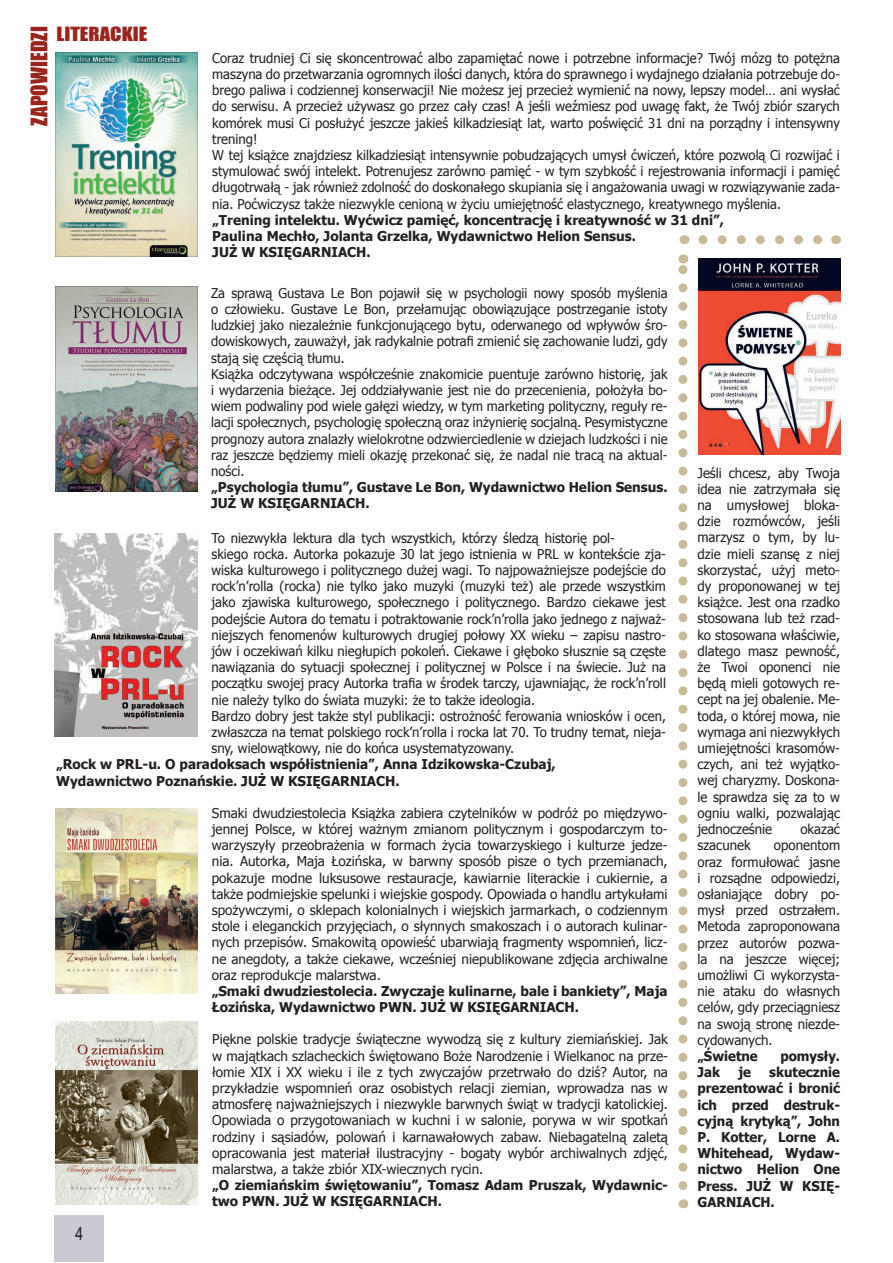
<style>
.page{position:relative;width:893px;height:1263px;background:#fff}
.page>*{position:absolute;margin:0;border:0;box-sizing:border-box;transform-origin:0 0}
.t1{font:21px "Impact";color:#9c241f}
.t2{font:18px "Impact";color:#9c241f;scale:1.15 1}
.t3{font:18px "Arial Narrow";color:#231f20}
.t4{font:13.5px/16.2px "Tahoma";color:#231f20;text-align:justify}
.t5{font:700 13.5px/16.2px "Tahoma";color:#231f20}
</style>
<div class="page">
<div style="left:55px;top:1215px;width:49px;height:46px;background:#cacbd2"></div>
<img style="left:698px;top:258px;width:143px;height:197px">
<img style="left:55px;top:52px;width:143px;height:205px">
<svg style="left:678px;top:254px;width:9px;height:932px"></svg>
<img style="left:55px;top:533px;width:142px;height:203px">
<img style="left:55px;top:1021px;width:143px;height:183px">
<img style="left:55px;top:808px;width:143px;height:186px">
<img style="left:55px;top:287px;width:143px;height:204px">
<svg style="left:703px;top:235px;width:119px;height:9px"></svg>
<h1 class="t1" style="left:23px;top:126px;width:101px;rotate:-90deg">ZAPOWIEDZI</h1>
<h2 class="t2" style="left:57px;top:20px;width:80px">LITERACKIE</h2>
<p class="t4" style="left:212px;top:49px;width:629px;text-align:left">Coraz trudniej Ci się skoncentrować albo zapamiętać nowe i potrzebne informacje? Twój mózg to potężna maszyna do przetwarzania ogromnych ilości danych, która do sprawnego i wydajnego działania potrzebuje do&shy;brego paliwa i codziennej konserwacji! Nie możesz jej przecież wymienić na nowy, lepszy model… ani wysłać do serwisu. A przecież używasz go przez cały czas! A jeśli weźmiesz pod uwagę fakt, że Twój zbiór szarych komórek musi Ci posłużyć jeszcze jakieś kilkadziesiąt lat, warto poświęcić 31 dni na porządny i intensywny trening!<br>W tej książce znajdziesz kilkadziesiąt intensywnie pobudzających umysł ćwiczeń, które pozwolą Ci rozwijać i stymulować swój intelekt. Potrenujesz zarówno pamięć - w tym szybkość i rejestrowania informacji i pamięć długotrwałą - jak również zdolność do doskonałego skupiania się i angażowania uwagi w rozwiązywanie zada&shy;nia. Poćwiczysz także niezwykle cenioną w życiu umiejętność elastycznego, kreatywnego myślenia.</p>
<p class="t5" style="left:212px;top:211px;width:513px">„Trening intelektu. Wyćwicz pamięć, koncentrację i kreatywność w 31 dni”,<br>Paulina Mechło, Jolanta Grzelka, Wydawnictwo Helion Sensus.<br>JUŻ W KSIĘGARNIACH.</p>
<p class="t4" style="left:211px;top:284px;width:458px;text-align:left">Za sprawą Gustava Le Bon pojawił się w psychologii nowy sposób myślenia o człowieku. Gustave Le Bon, przełamując obowiązujące postrzeganie istoty ludzkiej jako niezależnie funkcjonującego bytu, oderwanego od wpływów śro&shy;dowiskowych, zauważył, jak radykalnie potrafi zmienić się zachowanie ludzi, gdy stają się częścią tłumu.<br>Książka odczytywana współcześnie znakomicie puentuje zarówno historię, jak i wydarzenia bieżące. Jej oddziaływanie jest nie do przecenienia, położyła bo&shy;wiem podwaliny pod wiele gałęzi wiedzy, w tym marketing polityczny, reguły re&shy;lacji społecznych, psychologię społeczną oraz inżynierię socjalną. Pesymistyczne prognozy autora znalazły wielokrotne odzwierciedlenie w dziejach ludzkości i nie raz jeszcze będziemy mieli okazję przekonać się, że nadal nie tracą na aktual&shy;ności.</p>
<p class="t5" style="left:211px;top:478px;width:458px">„Psychologia tłumu”, Gustave Le Bon, Wydawnictwo Helion Sensus.<br>JUŻ W KSIĘGARNIACH.</p>
<p class="t4" style="left:697px;top:464px;width:144px">Jeśli chcesz, aby Twoja idea nie zatrzymała się na umysłowej bloka&shy;dzie rozmówców, jeśli marzysz o tym, by lu&shy;dzie mieli szansę z niej skorzystać, użyj meto&shy;dy proponowanej w tej książce. Jest ona rzadko stosowana lub też rzad&shy;ko stosowana właściwie, dlatego masz pewność, że Twoi oponenci nie będą mieli gotowych re&shy;cept na jej obalenie. Me&shy;toda, o której mowa, nie wymaga ani niezwykłych umiejętności krasomów&shy;czych, ani też wyjątko&shy;wej charyzmy. Doskona&shy;le sprawdza się za to w ogniu walki, pozwalając jednocześnie</p>
<p class="t4" style="left:212px;top:529px;width:456px;text-align:left">To niezwykła lektura dla tych wszystkich, którzy śledzą historię pol-<br>skiego rocka. Autorka pokazuje 30 lat jego istnienia w PRL w kontekście zja&shy;wiska kulturowego i politycznego dużej wagi. To najpoważniejsze podejście do rock’n’rolla (rocka) nie tylko jako muzyki (muzyki też) ale przede wszystkim jako zjawiska kulturowego, społecznego i politycznego. Bardzo ciekawe jest podejście Autora do tematu i potraktowanie rock’n’rolla jako jednego z najważ&shy;niejszych fenomenów kulturowych drugiej połowy XX wieku – zapisu nastro&shy;jów i oczekiwań kilku niegłupich pokoleń. Ciekawe i głęboko słusznie są częste nawiązania do sytuacji społecznej i politycznej w Polsce i na świecie. Już na początku swojej pracy Autorka trafia w środek tarczy, ujawniając, że rock’n’roll nie należy tylko do świata muzyki: że to także ideologia.<br>Bardzo dobry jest także styl publikacji: ostrożność ferowania wniosków i ocen, zwłaszcza na temat polskiego rock’n’rolla i rocka lat 70. To trudny temat, nieja&shy;sny, wielowątkowy, nie do końca usystematyzowany.</p>
<p class="t5" style="left:56px;top:755px;width:501px">„Rock w PRL-u. O paradoksach współistnienia”, Anna Idzikowska-Czubaj,<br>Wydawnictwo Poznańskie. JUŻ W KSIĘGARNIACH.</p>
<p class="t4" style="left:212px;top:804px;width:457px">Smaki dwudziestolecia Książka zabiera czytelników w podróż po międzywo&shy;jennej Polsce, w której ważnym zmianom politycznym i gospodarczym to&shy;warzyszyły przeobrażenia w formach życia towarzyskiego i kulturze jedze&shy;nia. Autorka, Maja Łozińska, w barwny sposób pisze o tych przemianach, pokazuje modne luksusowe restauracje, kawiarnie literackie i cukiernie, a także podmiejskie spelunki i wiejskie gospody. Opowiada o handlu artykułami spożywczymi, o sklepach kolonialnych i wiejskich jarmarkach, o codziennym stole i eleganckich przyjęciach, o słynnych smakoszach i o autorach kulinar&shy;nych przepisów. Smakowitą opowieść ubarwiają fragmenty wspomnień, licz&shy;ne anegdoty, a także ciekawe, wcześniej niepublikowane zdjęcia archiwalne oraz reprodukcje malarstwa.</p>
<p class="t5" style="left:212px;top:982px;width:457px">„Smaki dwudziestolecia. Zwyczaje kulinarne, bale i bankiety”, Maja<br>Łozińska, Wydawnictwo PWN. JUŻ W KSIĘGARNIACH.</p>
<p class="t4" style="left:800px;top:820px;width:41px">okazać</p>
<p class="t4" style="left:697px;top:837px;width:55px">szacunek</p>
<p class="t4" style="left:697px;top:837px;width:144px;text-indent:76px">oponentom oraz formułować jasne i rozsądne odpowiedzi, osłaniające dobry po&shy;mysł przed ostrzałem.<br>Metoda zaproponowana przez autorów pozwa&shy;la na jeszcze więcej; umożliwi Ci wykorzysta&shy;nie ataku do własnych celów, gdy przeciągniesz na swoją stronę niezde&shy;cydowanych.</p>
<p class="t5" style="left:697px;top:1047px;width:62px">„Świetne</p>
<p class="t5" style="left:780px;top:1047px;width:61px">pomysły.</p>
<p class="t5" style="left:697px;top:1063px;width:24px">Jak</p>
<p class="t5" style="left:738px;top:1063px;width:14px">je</p>
<p class="t4" style="left:212px;top:1030px;width:457px">Piękne polskie tradycje świąteczne wywodzą się z kultury ziemiańskiej. Jak w majątkach szlacheckich świętowano Boże Narodzenie i Wielkanoc na prze&shy;łomie XIX i XX wieku i ile z tych zwyczajów przetrwało do dziś? Autor, na przykładzie wspomnień oraz osobistych relacji ziemian, wprowadza nas w atmosferę najważniejszych i niezwykle barwnych świąt w tradycji katolickiej.<br>Opowiada o przygotowaniach w kuchni i w salonie, porywa w wir spotkań rodziny i sąsiadów, polowań i karnawałowych zabaw. Niebagatelną zaletą opracowania jest materiał ilustracyjny - bogaty wybór archiwalnych zdjęć, malarstwa, a także zbiór XIX-wiecznych rycin.</p>
<p class="t5" style="left:212px;top:1176px;width:457px">„O ziemiańskim świętowaniu”, Tomasz Adam Pruszak, Wydawnic&shy;two PWN. JUŻ W KSIĘGARNIACH.</p>
<p class="t5" style="left:697px;top:1063px;width:144px;text-align:justify;text-indent:72px">skutecznie prezentować i bronić ich przed destruk&shy;cyjną krytyką”, John P. Kotter, Lorne A.<br>Whitehead, Wydaw&shy;nictwo Helion One Press. JUŻ W KSIĘ-GARNIACH.</p>
<h2 class="t3" style="left:75px;top:1221px;width:10px">4</h2>
</div>
